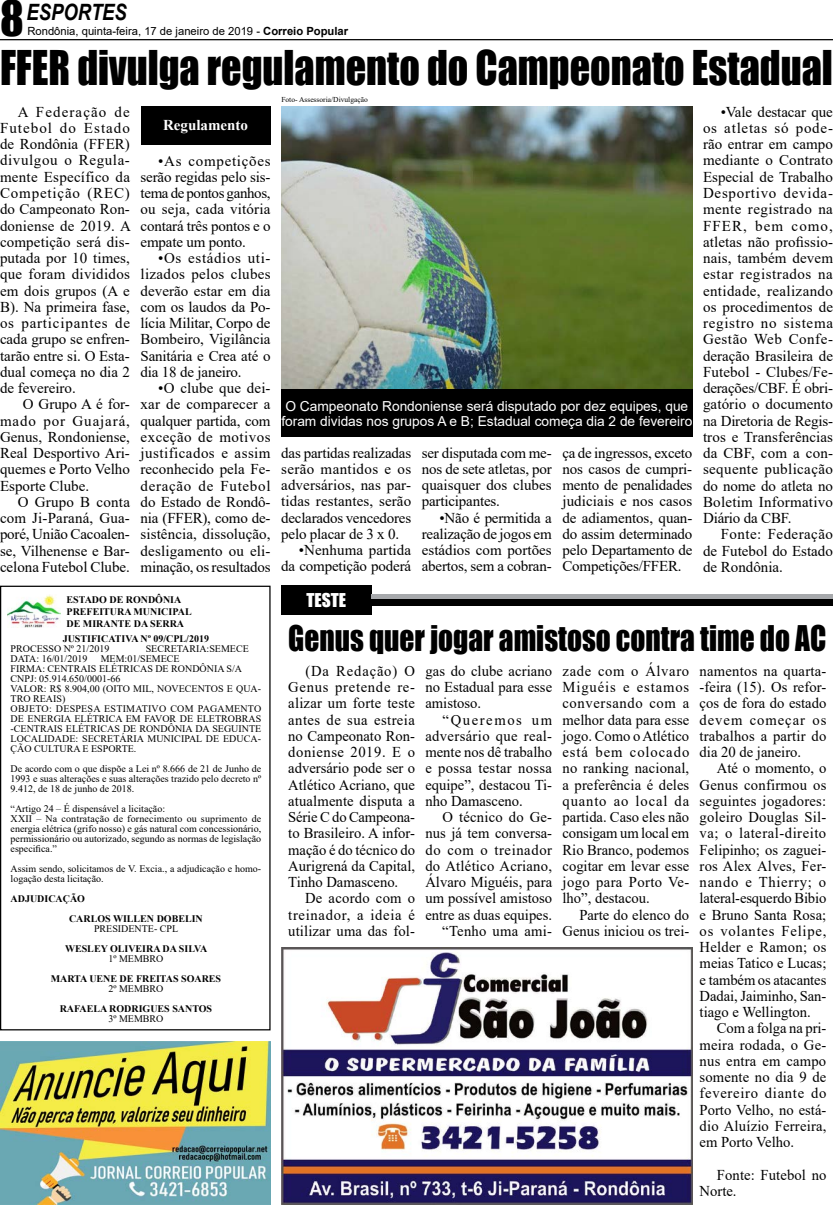
<style>
.page{position:relative;width:833px;height:1205px;background:#fff}
.page>*{position:absolute;margin:0;border:0;box-sizing:border-box;transform-origin:0 0}
.t1{font:45px "Impact";color:#000}
.t2{font:44px "Impact";color:#000;scale:.91 1}
.t3{font:32.5px "Impact";color:#000;scale:.9 1}
.t4{font:italic 700 22.5px "Arial Narrow";color:#000}
.t5{font:17.5px "Impact";color:#fff}
.t6{font:15px/16.2px "Times New Roman";color:#000;text-align:justify}
.t7{font:700 15px "Times New Roman";color:#fff}
.t8{font:13.75px/15px "Arial";color:#fff}
.t9{font:11.25px "Arial";color:#000}
.t10{font:10px/10px "Times New Roman";color:#000}
.t11{font:700 10px/12px "Times New Roman";color:#000}
.t12{font:7.5px "Times New Roman";color:#000}
.s1{font-weight:700}
</style>
<div class="page">
<hr style="left:0;top:39px;width:833px;height:1px;background:#000">
<div style="left:0;top:586px;width:270px;height:444px;border:1px solid #000"></div>
<img style="left:8px;top:595px;width:53px;height:33px">
<img style="left:281px;top:106px;width:411px;height:283px">
<div style="left:281px;top:389px;width:411px;height:47px;background:#000"></div>
<div style="left:141px;top:106px;width:129px;height:39px;background:#000"></div>
<img style="left:0;top:1041px;width:270px;height:164px">
<div style="left:281px;top:586px;width:90px;height:29px;background:#000"></div>
<div style="left:371px;top:595px;width:462px;height:6px;background:#a7a9ac"></div>
<div style="left:371px;top:599px;width:462px;height:6px;background:#000"></div>
<img style="left:281px;top:947px;width:411px;height:258px">
<h1 class="t1" style="left:0;top:-16px;width:25px">8</h1>
<h3 class="t4" style="left:26px;top:-5px;width:102px">ESPORTES</h3>
<p class="t9" style="left:27px;top:23px;width:322px">Rondônia, quinta-feira, 17 de janeiro de 2019 - <span class="s1">Correio Popular</span></p>
<h2 class="t2" style="left:0;top:34px;width:917px">FFER divulga regulamento do Campeonato Estadual</h2>
<p class="t6" style="left:0;top:103px;width:132px;text-indent:18px">A Federação de Futebol do Estado de Rondônia (FFER) divulgou o Regula&shy;mente Específico da Competição (REC) do Campeonato Ron&shy;doniense de 2019. A competição será dis&shy;putada por 10 times, que foram divididos em dois grupos (A e B). Na primeira fase, os participantes de cada grupo se enfren&shy;tarão entre si. O Esta&shy;dual começa no dia 2 de fevereiro.</p>
<p class="t6" style="left:0;top:396px;width:131px;text-indent:23px">O Grupo A é for&shy;mado por Guajará, Genus, Rondoniense, Real Desportivo Ari&shy;quemes e Porto Velho Esporte Clube.</p>
<p class="t6" style="left:0;top:493px;width:131px;text-indent:18px">O Grupo B conta com Ji-Paraná, Gua&shy;poré, União Cacoalen&shy;se, Vilhenense e Bar&shy;celona Futebol Clube.</p>
<p class="t12" style="left:281px;top:95px;width:88px">Foto- Assessoria/Divulgação</p>
<p class="t6" style="left:703px;top:103px;width:132px;text-indent:18px">•Vale destacar que os atletas só pode&shy;rão entrar em campo mediante o Contrato Especial de Trabalho Desportivo devida&shy;mente registrado na FFER, bem como, atletas não profissio&shy;nais, também devem estar registrados na entidade, realizando os procedimentos de registro no sistema Gestão Web Confe&shy;deração Brasileira de Futebol - Clubes/Fe&shy;derações/CBF. É obri&shy;gatório o documento na Diretoria de Regis&shy;tros e Transferências da CBF, com a con&shy;sequente publicação do nome do atleta no Boletim Informativo Diário da CBF.</p>
<p class="t6" style="left:703px;top:526px;width:131px;text-indent:18px">Fonte: Federação de Futebol do Estado de Rondônia.</p>
<p class="t7" style="left:163px;top:114px;width:86px">Regulamento</p>
<p class="t6" style="left:141px;top:152px;width:131px;text-indent:18px">•As competições serão regidas pelo sis&shy;tema de pontos ganhos, ou seja, cada vitória contará três pontos e o empate um ponto.</p>
<p class="t6" style="left:141px;top:249px;width:132px;text-indent:18px">•Os estádios uti&shy;lizados pelos clubes deverão estar em dia com os laudos da Po&shy;lícia Militar, Corpo de Bombeiro, Vigilância Sanitária e Crea até o dia 18 de janeiro.</p>
<p class="t6" style="left:141px;top:379px;width:132px;text-indent:18px">•O clube que dei&shy;xar de comparecer a qualquer partida, com exceção de motivos justificados e assim reconhecido pela Fe&shy;deração de Futebol do Estado de Rondô&shy;nia (FFER), como de&shy;sistência, dissolução, desligamento ou eli&shy;minação, os resultados</p>
<p class="t8" style="left:281px;top:398px;width:412px">O Campeonato Rondoniense será disputado por dez equipes, que foram dividas nos grupos A e B; Estadual começa dia 2 de fevereiro</p>
<p class="t6" style="left:562px;top:444px;width:131px">ça de ingressos, exceto nos casos de cumpri&shy;mento de penalidades judiciais e nos casos de adiamentos, quan&shy;do assim determinado pelo Departamento de Competições/FFER.</p>
<p class="t6" style="left:422px;top:444px;width:131px">ser disputada com me&shy;nos de sete atletas, por quaisquer dos clubes participantes.</p>
<p class="t6" style="left:422px;top:509px;width:131px;text-indent:18px">•Não é permitida a realização de jogos em estádios com portões abertos, sem a cobran-</p>
<p class="t6" style="left:281px;top:444px;width:131px">das partidas realizadas serão mantidos e os adversários, nas par&shy;tidas restantes, serão declarados vencedores pelo placar de 3 x 0.</p>
<p class="t6" style="left:281px;top:541px;width:131px;text-align:right">•Nenhuma partida<br>da competição poderá</p>
<p class="t11" style="left:67px;top:593px;width:127px">ESTADO DE RONDÔNIA<br>PREFEITURA MUNICIPAL<br>DE MIRANTE DA SERRA</p>
<p class="t11" style="left:63px;top:632px;width:148px">JUSTIFICATIVA Nº 09/CPL/2019</p>
<p class="t10" style="left:11px;top:643px;width:100px">PROCESSO Nº 21/2019</p>
<p class="t10" style="left:146px;top:643px;width:105px">SECRETARIA:SEMECE</p>
<p class="t10" style="left:11px;top:653px;width:78px">DATA: 16/01/2019</p>
<p class="t10" style="left:11px;top:653px;width:252px;text-indent:90px">MEM:01/SEMECE<br>FIRMA: CENTRAIS ELÉTRICAS DE RONDÔNIA S/A CNPJ: 05.914.650/0001-66<br>VALOR: R$ 8.904,00 (OITO MIL, NOVECENTOS E QUA-TRO REAIS)<br>OBJETO: DESPESA ESTIMATIVO COM PAGAMENTO DE ENERGIA ELÉTRICA EM FAVOR DE ELETROBRAS -CENTRAIS ELÉTRICAS DE RONDÔNIA DA SEGUINTE LOCALIDADE: SECRETÁRIA MUNICIPAL DE EDUCA-ÇÃO CULTURA E ESPORTE.</p>
<p class="t10" style="left:11px;top:763px;width:252px;text-align:justify">De acordo com o que dispõe a Lei nº 8.666 de 21 de Junho de 1993 e suas alterações e suas alterações trazido pelo decreto nº 9.412, de 18 de junho de 2018.</p>
<p class="t10" style="left:11px;top:803px;width:252px">“Artigo 24 – É dispensável a licitação:<br>XXII – Na contratação de fornecimento ou suprimento de energia elétrica (grifo nosso) e gás natural com concessionário, permissionário ou autorizado, segundo as normas de legislação especifica.”</p>
<p class="t10" style="left:11px;top:863px;width:252px">Assim sendo, solicitamos de V. Excia., a adjudicação e homo&shy;logação desta licitação.</p>
<p class="t11" style="left:69px;top:888px;width:135px;line-height:20px;text-indent:-58px">ADJUDICAÇÃO<br>CARLOS WILLEN DOBELIN</p>
<p class="t10" style="left:94px;top:923px;width:86px">PRESIDENTE- CPL</p>
<p class="t11" style="left:65px;top:942px;width:144px">WESLEY OLIVEIRA DA SILVA</p>
<p class="t10" style="left:108px;top:953px;width:57px">1º MEMBRO</p>
<p class="t11" style="left:51px;top:972px;width:172px">MARTA UENE DE FREITAS SOARES</p>
<p class="t10" style="left:108px;top:983px;width:57px">2º MEMBRO</p>
<p class="t11" style="left:60px;top:1002px;width:154px">RAFAELA RODRIGUES SANTOS</p>
<p class="t10" style="left:108px;top:1013px;width:57px">3º MEMBRO</p>
<p class="t5" style="left:306px;top:586px;width:41px">TESTE</p>
<h3 class="t3" style="left:288px;top:613px;width:599px">Genus quer jogar amistoso contra time do AC</h3>
<p class="t6" style="left:288px;top:662px;width:128px;text-indent:17px">(Da Redação) O Genus pretende re&shy;alizar um forte teste antes de sua estreia no Campeonato Ron&shy;doniense 2019. E o adversário pode ser o Atlético Acriano, que atualmente disputa a Série C do Campeona&shy;to Brasileiro. A infor&shy;mação é do técnico do Aurigrená da Capital, Tinho Damasceno.</p>
<p class="t6" style="left:288px;top:890px;width:128px;text-indent:17px">De acordo com o treinador, a ideia é utilizar uma das fol-</p>
<p class="t6" style="left:562px;top:662px;width:128px">zade com o Álvaro Miguéis e estamos conversando com a melhor data para esse jogo. Como o Atlético está bem colocado no ranking nacional, a preferência é deles quanto ao local da partida. Caso eles não consigam um local em Rio Branco, podemos cogitar em levar esse jogo para Porto Ve&shy;lho”, destacou.</p>
<p class="t6" style="left:562px;top:906px;width:128px;text-align:right">Parte do elenco do<br>Genus iniciou os trei-</p>
<p class="t6" style="left:425px;top:662px;width:128px">gas do clube acriano no Estadual para esse amistoso.</p>
<p class="t6" style="left:425px;top:711px;width:128px;text-indent:17px">“Queremos um adversário que real&shy;mente nos dê trabalho e possa testar nossa equipe”, destacou Ti&shy;nho Damasceno.</p>
<p class="t6" style="left:425px;top:808px;width:128px;text-align:right">O técnico do Ge&shy;nus já tem conversa&shy;do com o treinador do Atlético Acriano,<br>Álvaro Miguéis, para um possível amistoso entre as duas equipes. “Tenho uma ami-</p>
<p class="t6" style="left:699px;top:662px;width:128px">namentos na quarta--feira (15). Os refor&shy;ços de fora do estado devem começar os trabalhos a partir do dia 20 de janeiro.</p>
<p class="t6" style="left:699px;top:760px;width:128px;text-indent:17px">Até o momento, o Genus confirmou os seguintes jogadores: goleiro Douglas Sil&shy;va; o lateral-direito Felipinho; os zaguei&shy;ros Alex Alves, Fer&shy;nando e Thierry; o lateral-esquerdo Bibio e Bruno Santa Rosa; os volantes Felipe, Helder e Ramon; os meias Tatico e Lucas; e também os atacantes Dadai, Jaiminho, San&shy;tiago e Wellington.</p>
<p class="t6" style="left:699px;top:1020px;width:128px;text-indent:17px">Com a folga na pri&shy;meira rodada, o Ge&shy;nus entra em campo somente no dia 9 de fevereiro diante do Porto Velho, no está&shy;dio Aluízio Ferreira, em Porto Velho.</p>
<p class="t6" style="left:699px;top:1166px;width:128px;text-indent:17px">Fonte: Futebol no<br>Norte.</p>
</div>
